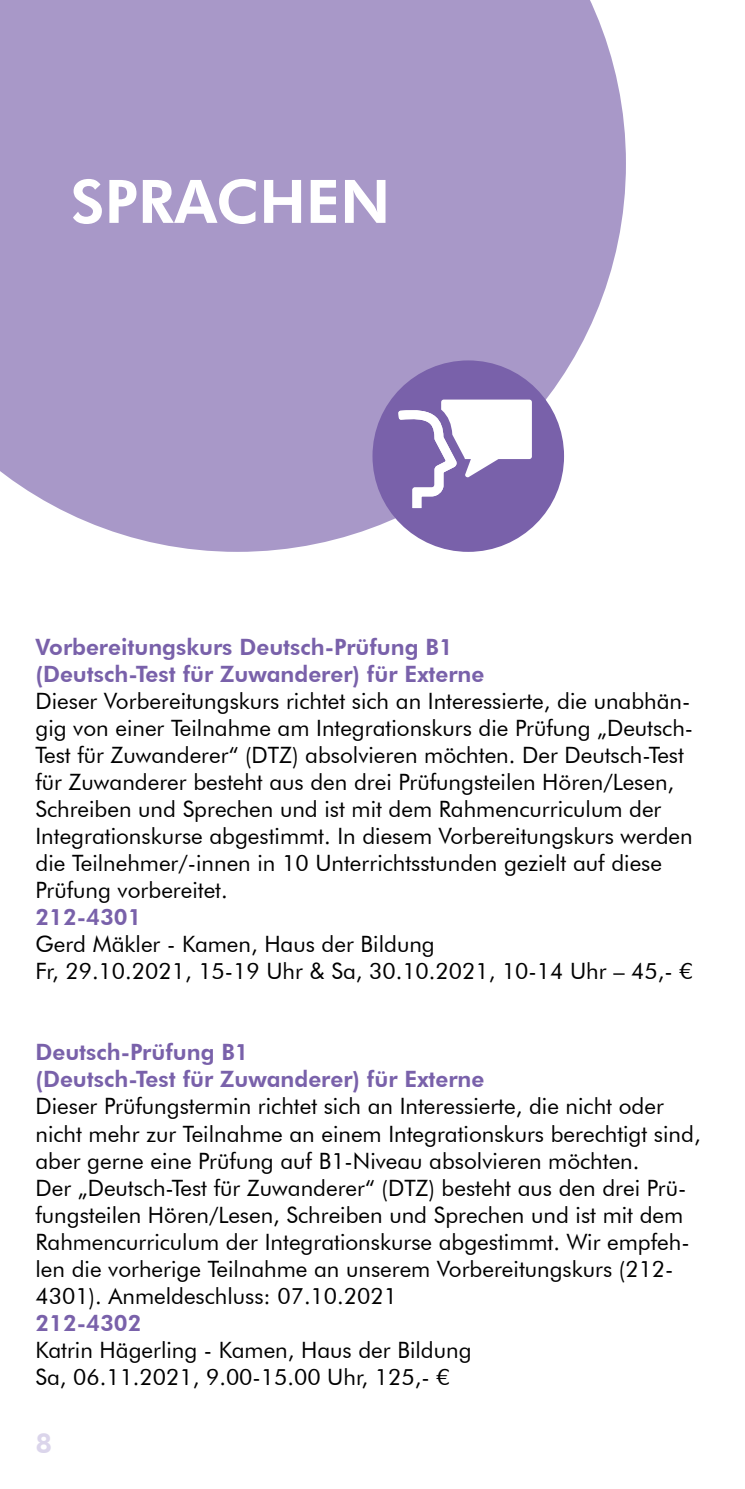
<style>
.page{position:relative;width:745px;height:1489px;background:#fff}
.page>*{position:absolute;margin:0;border:0;box-sizing:border-box;transform-origin:0 0}
.t1{font:800 60px "Futura BT";color:#fff}
.t2{font:800 27.5px "Futura BT";color:#dbd5eb}
.t3{font:22.5px/27px "Futura BT";color:#000}
.t4{font:800 22.5px/27px "Futura BT";color:#7961aa}
</style>
<div class="page">
<svg style="left:0;top:0;width:625px;height:552px;background:#afa0cc"></svg>
<div style="left:372px;top:360px;width:191px;height:192px;background:#7961aa;border-radius:50%"></div>
<svg style="left:398px;top:399px;width:133px;height:109px"></svg>
<h1 class="t1" style="left:71px;top:165px;width:320px">Sprachen</h1>
<p class="t4" style="left:35px;top:633px;width:450px">Vorbereitungskurs Deutsch-Prüfung B1 (Deutsch-Test für Zuwanderer) für Externe</p>
<p class="t3" style="left:35px;top:687px;width:658px">Dieser Vorbereitungskurs richtet sich an Interessierte, die unabhän&shy;gig von einer Teilnahme am Integrationskurs die Prüfung „Deutsch-Test für Zuwanderer“ (DTZ) absolvieren möchten. Der Deutsch-Test für Zuwanderer besteht aus den drei Prüfungsteilen Hören/Lesen, Schreiben und Sprechen und ist mit dem Rahmencurriculum der Integrationskurse abgestimmt. In diesem Vorbereitungskurs werden die Teilnehmer/-innen in 10 Unterrichtsstunden gezielt auf diese Prüfung vorbereitet.</p>
<p class="t4" style="left:35px;top:903px;width:107px">212-4301</p>
<p class="t3" style="left:35px;top:930px;width:658px">Gerd Mäkler - Kamen, Haus der Bildung<br>Fr, 29.10.2021, 15-19 Uhr &amp; Sa, 30.10.2021, 10-14 Uhr – 45,- €</p>
<p class="t4" style="left:35px;top:1038px;width:450px">Deutsch-Prüfung B1<br>(Deutsch-Test für Zuwanderer) für Externe</p>
<p class="t3" style="left:35px;top:1092px;width:666px">Dieser Prüfungstermin richtet sich an Interessierte, die nicht oder nicht mehr zur Teilnahme an einem Integrationskurs berechtigt sind, aber gerne eine Prüfung auf B1-Niveau absolvieren möchten.<br>Der „Deutsch-Test für Zuwanderer“ (DTZ) besteht aus den drei Prü&shy;fungsteilen Hören/Lesen, Schreiben und Sprechen und ist mit dem Rahmencurriculum der Integrationskurse abgestimmt. Wir empfeh&shy;len die vorherige Teilnahme an unserem Vorbereitungskurs (212- 4301). Anmeldeschluss: 07.10.2021</p>
<p class="t4" style="left:35px;top:1308px;width:107px">212-4302</p>
<p class="t3" style="left:35px;top:1335px;width:437px">Katrin Hägerling - Kamen, Haus der Bildung<br>Sa, 06.11.2021, 9.00-15.00 Uhr, 125,- €</p>
<p class="t2" style="left:35px;top:1426px;width:18px">8</p>
</div>
